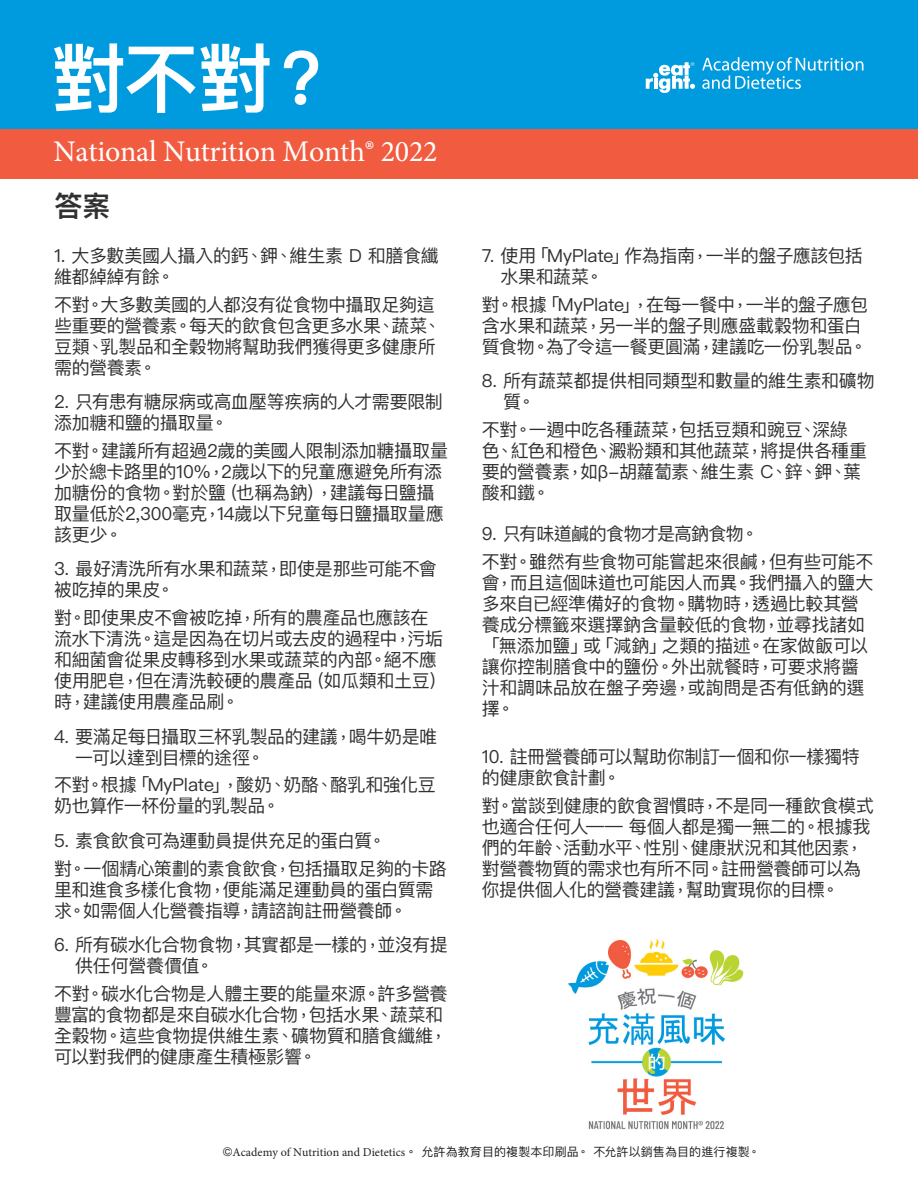
<style>
.page{position:relative;width:918px;height:1188px;background:#fff}
.page>*{position:absolute;margin:0;border:0;box-sizing:border-box;transform-origin:0 0}
.body_copy{font:600 75px "Ping Fang TC";color:#fff}
.t1{font:30px "Minion Pro";letter-spacing:-.01em;color:#fff}
.body_copy-2{font:600 28.5px "Ping Fang TC";color:#312f30}
.body_copy-3{font:18px/21px "Ping Fang TC";letter-spacing:-.02em;color:#312f30}
.t2{font:12px "Ping Fang TC";letter-spacing:.01em;color:#231f20}
.s1{font-family:"Minion Pro"}
</style>
<div class="page">
<div style="left:0;top:0;width:918px;height:157px;background:#009bde"></div>
<div style="left:0;top:129px;width:918px;height:50px;background:#f15c40"></div>
<svg style="left:646px;top:62px;width:49px;height:31px"></svg>
<svg style="left:702px;top:57px;width:161px;height:32px"></svg>
<img style="left:568px;top:939px;width:176px;height:191px">
<p class="body_copy" style="left:51px;top:32px;width:288px">對不對？</p>
<p class="t1" style="left:54px;top:132px;width:385px">National Nutrition Month® 2022</p>
<p class="body_copy-2" style="left:54px;top:188px;width:58px">答案</p>
<p class="body_copy-3" style="left:54px;top:245px;width:386px">1. 大多數美國人攝入的鈣、鉀、維生素 D 和膳食纖維都綽綽有餘。</p>
<p class="body_copy-3" style="left:54px;top:293px;width:389px">不對。大多數美國的人都沒有從食物中攝取足夠這些重要的營養素。每天的飲食包含更多水果、蔬菜、豆類、乳製品和全穀物將幫助我們獲得更多健康所需的營養素。</p>
<p class="body_copy-3" style="left:54px;top:391px;width:390px">2. 只有患有糖尿病或高血壓等疾病的人才需要限制添加糖和鹽的攝取量。</p>
<p class="body_copy-3" style="left:54px;top:440px;width:396px">不對。建議所有超過2歲的美國人限制添加糖攝取量少於總卡路里的10%，2歲以下的兒童應避免所有添加糖份的食物。對於鹽（也稱為鈉），建議每日鹽攝取量低於2,300毫克，14歲以下兒童每日鹽攝取量應該更少。</p>
<p class="body_copy-3" style="left:54px;top:558px;width:384px">3. 最好清洗所有水果和蔬菜，即使是那些可能不會被吃掉的果皮。</p>
<p class="body_copy-3" style="left:54px;top:607px;width:395px">對。即使果皮不會被吃掉，所有的農產品也應該在流水下清洗。這是因為在切片或去皮的過程中，污垢和細菌會從果皮轉移到水果或蔬菜的內部。絕不應使用肥皂，但在清洗較硬的農產品（如瓜類和土豆）時，建議使用農產品刷。</p>
<p class="body_copy-3" style="left:75px;top:725px;width:363px;text-indent:-21px">4. 要滿足每日攝取三杯乳製品的建議，喝牛奶是唯一可以達到目標的途徑。</p>
<p class="body_copy-3" style="left:54px;top:774px;width:383px">不對。根據「MyPlate」，酸奶、奶酪、酪乳和強化豆奶也算作一杯份量的乳製品。</p>
<p class="body_copy-3" style="left:54px;top:830px;width:334px">5. 素食飲食可為運動員提供充足的蛋白質。</p>
<p class="body_copy-3" style="left:54px;top:857px;width:394px">對。一個精心策劃的素食飲食，包括攝取足夠的卡路里和進食多樣化食物，便能滿足運動員的蛋白質需求。如需個人化營養指導，請諮詢註冊營養師。</p>
<p class="body_copy-3" style="left:75px;top:934px;width:374px;text-indent:-21px">6. 所有碳水化合物食物，其實都是一樣的，並沒有提供任何營養價值。</p>
<p class="body_copy-3" style="left:54px;top:983px;width:395px">不對。碳水化合物是人體主要的能量來源。許多營養豐富的食物都是來自碳水化合物，包括水果、蔬菜和全穀物。這些食物提供維生素、礦物質和膳食纖維，可以對我們的健康產生積極影響。</p>
<p class="body_copy-3" style="left:501px;top:245px;width:364px;text-indent:-19px">7. 使用「MyPlate」作為指南，一半的盤子應該包括水果和蔬菜。</p>
<p class="body_copy-3" style="left:482px;top:293px;width:388px">對。根據「MyPlate」，在每一餐中，一半的盤子應包含水果和蔬菜，另一半的盤子則應盛載穀物和蛋白質食物。為了令這一餐更圓滿，建議吃一份乳製品。</p>
<p class="body_copy-3" style="left:503px;top:370px;width:373px;text-indent:-21px">8. 所有蔬菜都提供相同類型和數量的維生素和礦物質。</p>
<p class="body_copy-3" style="left:482px;top:419px;width:387px">不對。一週中吃各種蔬菜，包括豆類和豌豆、深綠色、紅色和橙色、澱粉類和其他蔬菜，將提供各種重要的營養素，如β-胡蘿蔔素、維生素 C、鋅、鉀、葉酸和鐵。</p>
<p class="body_copy-3" style="left:482px;top:523px;width:278px">9. 只有味道鹹的食物才是高鈉食物。</p>
<p class="body_copy-3" style="left:482px;top:551px;width:393px">不對。雖然有些食物可能嘗起來很鹹，但有些可能不會，而且這個味道也可能因人而異。我們攝入的鹽大多來自已經準備好的食物。購物時，透過比較其營養成分標籤來選擇鈉含量較低的食物，並尋找諸如「無添加鹽」或「減鈉」之類的描述。在家做飯可以讓你控制膳食中的鹽份。外出就餐時，可要求將醬汁和調味品放在盤子旁邊，或詢問是否有低鈉的選擇。</p>
<p class="body_copy-3" style="left:482px;top:746px;width:379px">10. 註冊營養師可以幫助你制訂一個和你一樣獨特的健康飲食計劃。</p>
<p class="body_copy-3" style="left:482px;top:794px;width:394px">對。當談到健康的飲食習慣時，不是同一種飲食模式也適合任何人—— 每個人都是獨一無二的。根據我們的年齡、活動水平、性別、健康狀況和其他因素，對營養物質的需求也有所不同。註冊營養師可以為你提供個人化的營養建議，幫助實現你的目標。</p>
<p class="t2" style="left:223px;top:1144px;width:539px">©<span class="s1">Academy of Nutrition and Dietetics</span>。允許為教育目的複製本印刷品。不允許以銷售為目的進行複製。</p>
</div>
